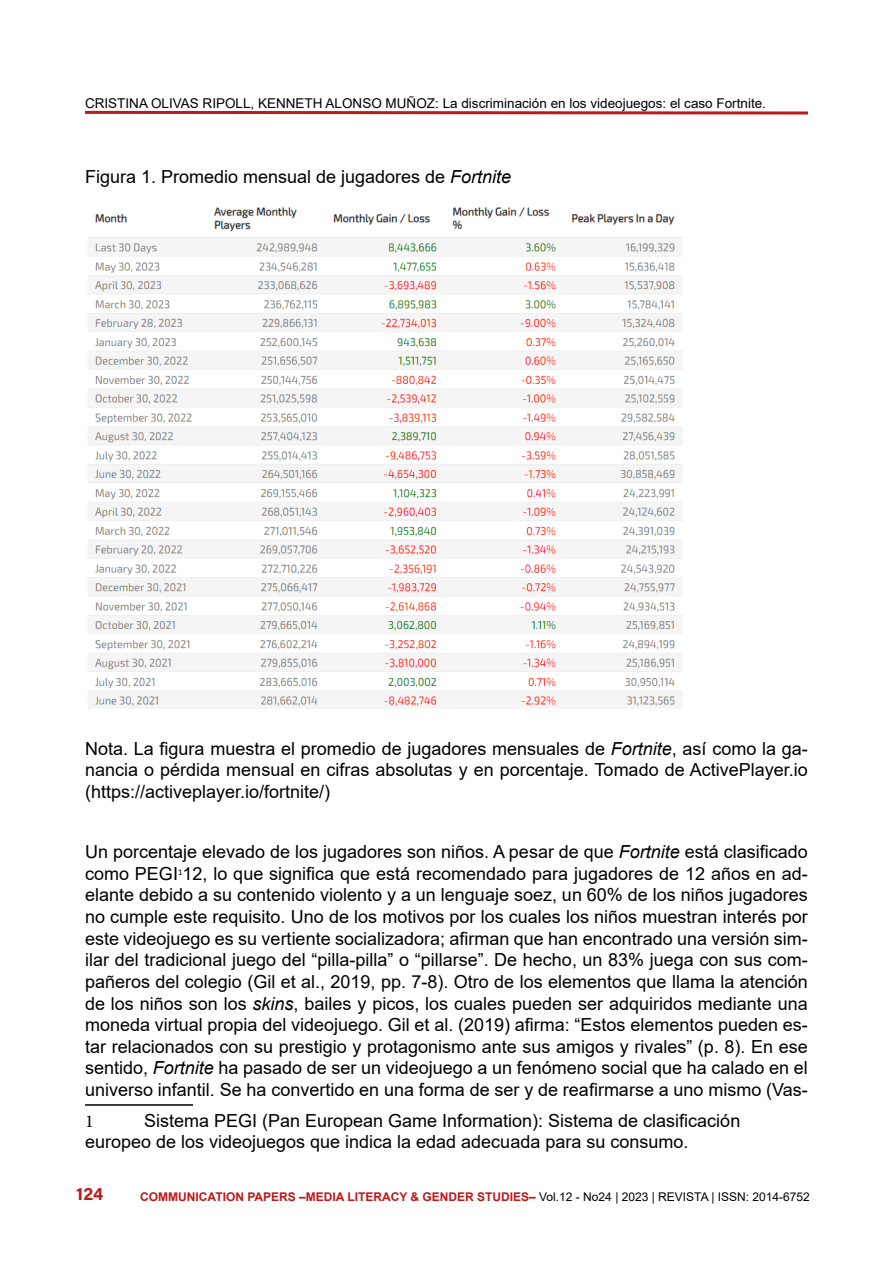
<style>
.page{position:relative;width:893px;height:1263px;background:#fff}
.page>*{position:absolute;margin:0;border:0;box-sizing:border-box;transform-origin:0 0}
.t1{font:18px/21.6px "Arial";color:#000;text-align:justify}
.t2{font:700 18px "Acumin Pro";color:#bd181a}
.t3{font:18px "Minion Pro";color:#000}
.t4{font:13.5px "Arial";color:#000}
.t5{font:700 12px "Arial";color:#bd181a}
.s1{font-style:italic}
.s2{font-weight:400;color:#000}
</style>
<div class="page">
<svg style="left:85px;top:110px;width:723px;height:5px"></svg>
<img style="left:88px;top:207px;width:594px;height:500px">
<hr style="left:85px;top:1104px;width:108px;height:2px;background:#000">
<p class="t4" style="left:85px;top:94px;width:682px">CRISTINA OLIVAS RIPOLL, KENNETH ALONSO MUÑOZ: La discriminación en los videojuegos: el caso Fortnite.</p>
<p class="t1" style="left:85px;top:166px;width:428px">Figura 1. Promedio mensual de jugadores de <span class="s1">Fortnite</span></p>
<p class="t1" style="left:85px;top:738px;width:724px">Nota. La figura muestra el promedio de jugadores mensuales de <span class="s1">Fortnite</span>, así como la ga&shy;nancia o pérdida mensual en cifras absolutas y en porcentaje. Tomado de ActivePlayer.io (https://activeplayer.io/fortnite/)</p>
<p class="t1" style="left:85px;top:841px;width:724px">Un porcentaje elevado de los jugadores son niños. A pesar de que <span class="s1">Fortnite</span> está clasificado como PEGI<sup>1</sup>12, lo que significa que está recomendado para jugadores de 12 años en ad&shy;elante debido a su contenido violento y a un lenguaje soez, un 60% de los niños jugadores no cumple este requisito. Uno de los motivos por los cuales los niños muestran interés por este videojuego es su vertiente socializadora; afirman que han encontrado una versión sim&shy;ilar del tradicional juego del “pilla-pilla” o “pillarse”. De hecho, un 83% juega con sus com&shy;pañeros del colegio (Gil et al., 2019, pp. 7-8). Otro de los elementos que llama la atención de los niños son los <span class="s1">skins</span>, bailes y picos, los cuales pueden ser adquiridos mediante una moneda virtual propia del videojuego. Gil et al. (2019) afirma: “Estos elementos pueden es&shy;tar relacionados con su prestigio y protagonismo ante sus amigos y rivales” (p. 8). En ese sentido, <span class="s1">Fortnite</span> ha pasado de ser un videojuego a un fenómeno social que ha calado en el universo infantil. Se ha convertido en una forma de ser y de reafirmarse a uno mismo (Vas-</p>
<p class="t3" style="left:85px;top:1109px;width:10px">1</p>
<p class="t1" style="left:85px;top:1109px;width:657px;text-indent:59px">Sistema PEGI (Pan European Game Information): Sistema de clasificación europeo de los videojuegos que indica la edad adecuada para su consumo.</p>
<p class="t2" style="left:76px;top:1181px;width:29px">124</p>
<p class="t5" style="left:140px;top:1188px;width:671px">COMMUNICATION PAPERS –MEDIA LITERACY &amp; GENDER STUDIES– <span class="s2">Vol.12 - No24 | 2023 | REVISTA | ISSN: 2014-6752</span></p>
</div>
